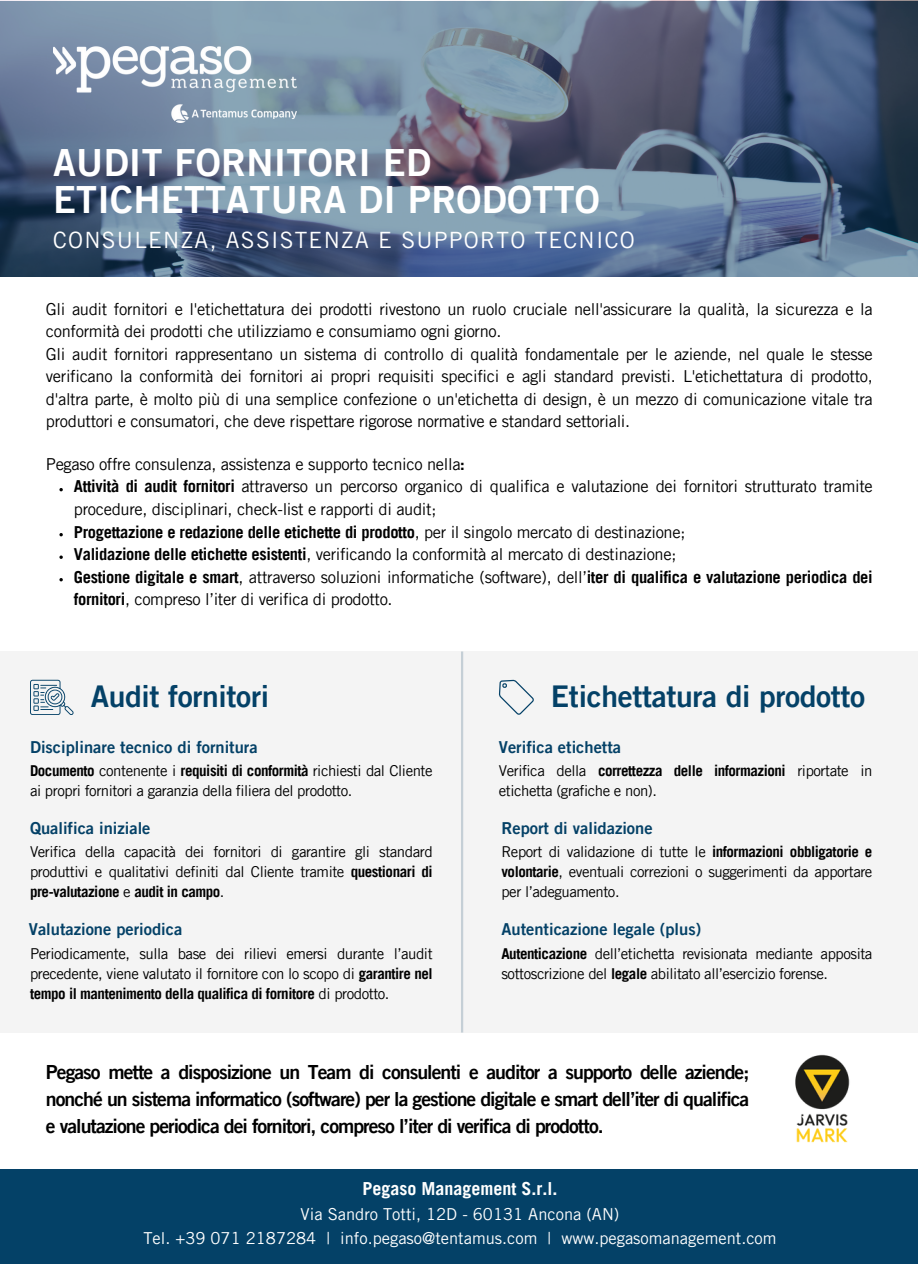
<style>
.page{position:relative;width:918px;height:1264px;background:#fff}
.page>*{position:absolute;margin:0;border:0;box-sizing:border-box;transform-origin:0 0}
.t1{font:37.5px/37.2px "Trade Gothic LT Pro Bd 2";letter-spacing:.01em;color:#fff}
.t2{font:30px "Trade Gothic LT Pro Bd 2";letter-spacing:-.01em;color:#044167}
.t3{font:22.5px "Trade Gothic LT Pro";letter-spacing:.055em;color:#fff}
.t4{font:19.5px/27px "Trade Gothic LT Pro Bd 2";letter-spacing:-.05em;color:#000;text-align:justify}
.t5{font:700 18px "Trade Gothic LT Pro";color:#fff}
.t6{font:16.5px/22.5px "Trade Gothic LT Pro";letter-spacing:-.02em;color:#000}
.t7{font:16.5px "Trade Gothic LT Pro Bd 2";color:#044167}
.t8{font:16.5px/23.9px "Trade Gothic LT Pro";color:#fff;text-align:center}
.t9{font:700 16.5px "Trade Gothic LT Pro";letter-spacing:-.02em;color:#000}
.t10{font:15px/20.2px "Trade Gothic LT Pro";letter-spacing:-.03em;color:#000}
.s1{font-weight:700}
.s2{font-weight:400}
.s3{font-family:"Trade Gothic"}
</style>
<div class="page">
<img style="left:0;top:0;width:918px;height:277px">
<img style="left:53px;top:47px;width:243px;height:75px">
<div style="left:0;top:1168px;width:918px;height:95px;background:#044167"></div>
<div style="left:0;top:651px;width:918px;height:381px;background:#f4f4f4"></div>
<hr style="left:461px;top:651px;width:2px;height:381px;background:#c5cfd6">
<svg style="left:30px;top:679px;width:44px;height:35px"></svg>
<svg style="left:499px;top:679px;width:35px;height:35px"></svg>
<img style="left:795px;top:1054px;width:55px;height:89px">
<svg style="left:59px;top:488px;width:4px;height:3px"></svg>
<svg style="left:59px;top:533px;width:4px;height:3px"></svg>
<svg style="left:59px;top:555px;width:4px;height:4px"></svg>
<svg style="left:59px;top:578px;width:4px;height:3px"></svg>
<p class="t1" style="left:53px;top:149px;width:548px">AUDIT FORNITORI ED<br>ETICHETTATURA DI PRODOTTO</p>
<p class="t3" style="left:53px;top:232px;width:583px">CONSULENZA, ASSISTENZA E SUPPORTO TECNICO</p>
<p class="t6" style="left:46px;top:300px;width:828px">Gli audit fornitori e l'etichettatura dei prodotti rivestono un ruolo cruciale nell'assicurare la qualità, la sicurezza e la conformità dei prodotti che utilizziamo e consumiamo ogni giorno.</p>
<p class="t6" style="left:46px;top:345px;width:828px;text-align:justify">Gli audit fornitori rappresentano un sistema di controllo di qualità fondamentale per le aziende, nel quale le stesse verificano la conformità dei fornitori ai propri requisiti specifici e agli standard previsti. L'etichettatura di prodotto, d'altra parte, è molto più di una semplice confezione o un'etichetta di design, è un mezzo di comunicazione vitale tra produttori e consumatori, che deve rispettare rigorose normative e standard settoriali.</p>
<p class="t6" style="left:46px;top:455px;width:420px">Pegaso offre consulenza, assistenza e supporto tecnico nella<span class="s1">:</span></p>
<p class="t6" style="left:74px;top:477px;width:800px"><span class="s1">Attività di audit fornitori</span> attraverso un percorso organico di qualifica e valutazione dei fornitori strutturato tramite procedure, disciplinari, check-list e rapporti di audit;</p>
<p class="t9" style="left:74px;top:525px;width:613px">Progettazione e redazione delle etichette di prodotto<span class="s2">, per il singolo mercato di destinazione;</span></p>
<p class="t6" style="left:74px;top:545px;width:604px"><span class="s1">Validazione delle etichette esistenti</span>, verificando la conformità al mercato di destinazione;</p>
<p class="t6" style="left:74px;top:567px;width:800px"><span class="s1">Gestione digitale e smart</span>, attraverso soluzioni informatiche (software), dell’<span class="s1">iter di qualifica e valutazione periodica dei fornitori</span>, compreso l’iter di verifica di prodotto.</p>
<p class="t2" style="left:91px;top:685px;width:180px">Audit fornitori</p>
<p class="t2" style="left:551px;top:685px;width:316px">Etichettatura di prodotto</p>
<p class="t7" style="left:30px;top:740px;width:229px">Disciplinare tecnico di fornitura</p>
<p class="t7" style="left:499px;top:740px;width:124px">Verifica etichetta</p>
<p class="t10" style="left:30px;top:762px;width:404px"><span class="s1">Documento</span> contenente i <span class="s1">requisiti di conformità</span> richiesti dal Cliente ai propri fornitori a garanzia della filiera del prodotto.</p>
<p class="t10" style="left:499px;top:762px;width:375px">Verifica della <span class="s1">correttezza delle informazioni</span> riportate in etichetta (grafiche e non).</p>
<p class="t7" style="left:30px;top:821px;width:122px">Qualifica iniziale</p>
<p class="t7" style="left:501px;top:821px;width:153px">Report di validazione</p>
<p class="t10" style="left:30px;top:843px;width:404px;text-align:justify">Verifica della capacità dei fornitori di garantire gli standard produttivi e qualitativi definiti dal Cliente tramite <span class="s1">questionari di pre-valutazione</span> e <span class="s1">audit in campo</span>.</p>
<p class="t10" style="left:501px;top:843px;width:373px;text-align:justify">Report di validazione di tutte le <span class="s1">informazioni obbligatorie e volontarie</span>, eventuali correzioni o suggerimenti da apportare per l’adeguamento.</p>
<p class="t7" style="left:29px;top:923px;width:155px">Valutazione periodica</p>
<p class="t7" style="left:501px;top:923px;width:201px">Autenticazione legale (plus)</p>
<p class="t10" style="left:30px;top:945px;width:404px;text-align:justify">Periodicamente, sulla base dei rilievi emersi durante l’audit precedente, viene valutato il fornitore con lo scopo di <span class="s1">garantire nel tempo il mantenimento della qualifica di fornitore</span> di prodotto.</p>
<p class="t10" style="left:501px;top:945px;width:373px"><span class="s1">Autenticazione</span> dell’etichetta revisionata mediante apposita sottoscrizione del <span class="s1">legale</span> abilitato all’esercizio forense.</p>
<p class="t4" style="left:46px;top:1060px;width:705px">Pegaso mette a disposizione un Team di consulenti e auditor a supporto delle aziende; nonché un sistema informatico (software) per la gestione digitale e smart dell’iter di qualifica e valutazione periodica dei fornitori, compreso l’iter di verifica di prodotto.</p>
<p class="t5" style="left:363px;top:1182px;width:197px">Pegaso Management S.r.l.</p>
<p class="t8" style="left:143px;top:1204px;width:635px">Via Sandro Totti, 12D - 60131 Ancona (AN)<br>Tel. +39 071 2187284 | <span class="s3">info.pegaso@tentamus.com</span> | www.pegasomanagement.com</p>
</div>
